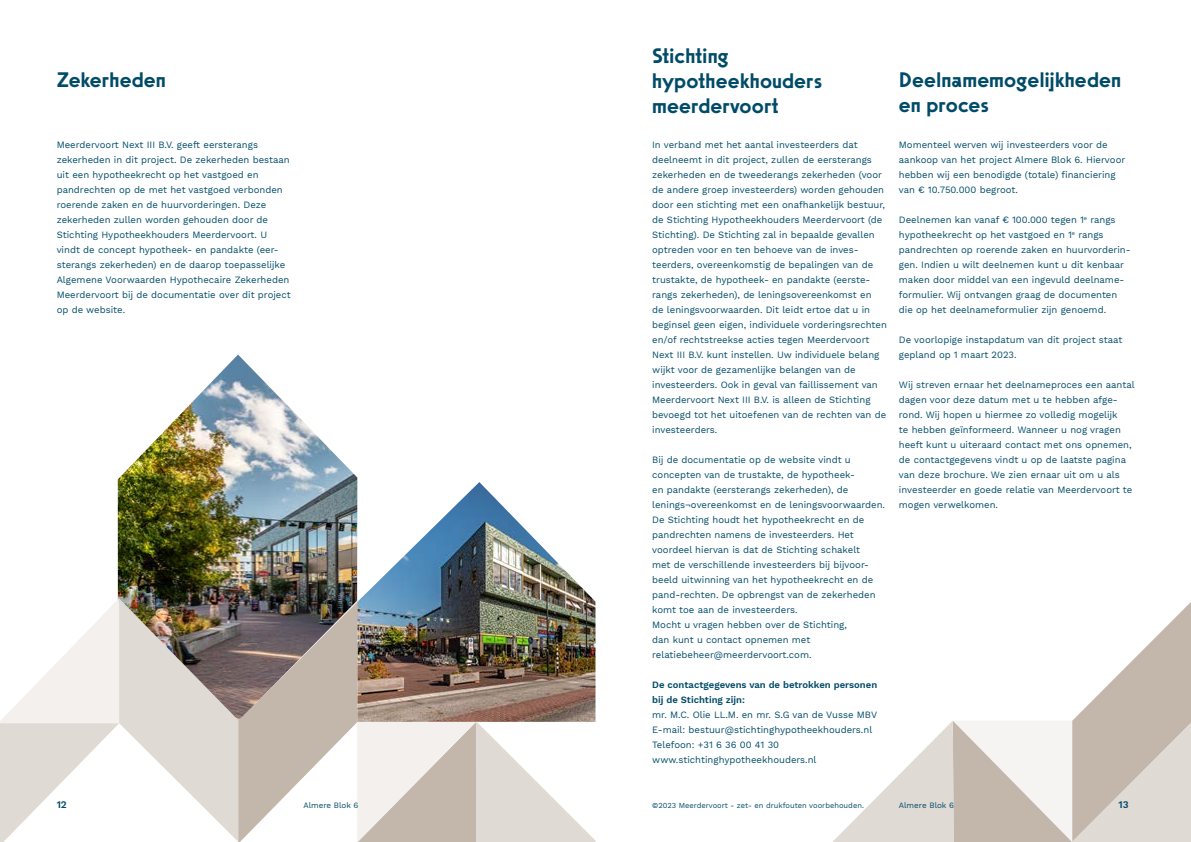
<style>
.page{position:relative;width:1191px;height:842px;background:#fff}
.page>*{position:absolute;margin:0;border:0;box-sizing:border-box;transform-origin:0 0}
.t1{font:500 21px/25.2px "Sawton Bauhaus";letter-spacing:.01em;color:#004b68}
.t2{font:600 10px "Work Sans";color:#004b68}
.t3{font:9.5px/15px "Work Sans";color:#004b68}
.t4{font:600 9.5px/15px "Work Sans";color:#004b68}
.t5{font:8px "Work Sans";color:#004b68}
.t6{font:7.5px "Work Sans";color:#004b68}
</style>
<div class="page">
<img style="left:118px;top:355px;width:239px;height:243px">
<svg style="left:832px;top:602px;width:359px;height:240px"></svg>
<img style="left:357px;top:482px;width:235px;height:116px">
<img style="left:0;top:598px;width:595px;height:244px">
<h1 class="t1" style="left:57px;top:67px;width:111px">Zekerheden</h1>
<p class="t3" style="left:57px;top:138px;width:236px">Meerdervoort Next III B.V. geeft eersterangs zekerheden in dit project. De zekerheden bestaan uit een hypotheekrecht op het vastgoed en pandrechten op de met het vastgoed verbonden roerende zaken en de huurvorderingen. Deze zekerheden zullen worden gehouden door de Stichting Hypotheekhouders Meerdervoort. U vindt de concept hypotheek- en pandakte (eer&shy;sterangs zekerheden) en de daarop toepasselijke Algemene Voorwaarden Hypothecaire Zekerheden Meerdervoort bij de documentatie over dit project op de website.</p>
<h1 class="t1" style="left:652px;top:43px;width:171px">Stichting hypotheekhouders meerdervoort</h1>
<p class="t3" style="left:652px;top:138px;width:236px">In verband met het aantal investeerders dat deelneemt in dit project, zullen de eersterangs zekerheden en de tweederangs zekerheden (voor de andere groep investeerders) worden gehouden door een stichting met een onafhankelijk bestuur, de Stichting Hypotheekhouders Meerdervoort (de Stichting). De Stichting zal in bepaalde gevallen optreden voor en ten behoeve van de inves&shy;teerders, overeenkomstig de bepalingen van de trustakte, de hypotheek- en pandakte (eerste&shy;rangs zekerheden), de leningsovereenkomst en<br>de leningsvoorwaarden. Dit leidt ertoe dat u in beginsel geen eigen, individuele vorderingsrechten en/of rechtstreekse acties tegen Meerdervoort Next III B.V. kunt instellen. Uw individuele belang wijkt voor de gezamenlijke belangen van de investeerders. Ook in geval van faillissement van Meerdervoort Next III B.V. is alleen de Stichting bevoegd tot het uitoefenen van de rechten van de investeerders.</p>
<p class="t3" style="left:652px;top:453px;width:234px">Bij de documentatie op de website vindt u concepten van de trustakte, de hypotheek-<br>en pandakte (eersterangs zekerheden), de lenings¬overeenkomst en de leningsvoorwaarden.<br>De Stichting houdt het hypotheekrecht en de pandrechten namens de investeerders. Het voordeel hiervan is dat de Stichting schakelt<br>met de verschillende investeerders bij bijvoor&shy;beeld uitwinning van het hypotheekrecht en de pand-rechten. De opbrengst van de zekerheden komt toe aan de investeerders.<br>Mocht u vragen hebben over de Stichting,<br>dan kunt u contact opnemen met relatiebeheer@meerdervoort.com.</p>
<p class="t4" style="left:652px;top:678px;width:226px">De contactgegevens van de betrokken personen bij de Stichting zijn:</p>
<p class="t3" style="left:652px;top:708px;width:226px">mr. M.C. Olie LL.M. en mr. S.G van de Vusse MBV E-mail: bestuur@stichtinghypotheekhouders.nl Telefoon: +31 6 36 00 41 30 www.stichtinghypotheekhouders.nl</p>
<h1 class="t1" style="left:899px;top:67px;width:224px">Deelnamemogelijkheden en proces</h1>
<p class="t3" style="left:899px;top:138px;width:228px">Momenteel werven wij investeerders voor de aankoop van het project Almere Blok 6. Hiervoor hebben wij een benodigde (totale) financiering van € 10.750.000 begroot.</p>
<p class="t3" style="left:899px;top:213px;width:233px">Deelnemen kan vanaf € 100.000 tegen 1<sup>e</sup> rangs hypotheekrecht op het vastgoed en 1<sup>e</sup> rangs pandrechten op roerende zaken en huurvorderin&shy;gen. Indien u wilt deelnemen kunt u dit kenbaar maken door middel van een ingevuld deelname&shy;formulier. Wij ontvangen graag de documenten die op het deelnameformulier zijn genoemd.</p>
<p class="t3" style="left:899px;top:333px;width:225px">De voorlopige instapdatum van dit project staat gepland op 1 maart 2023.</p>
<p class="t3" style="left:899px;top:378px;width:237px">Wij streven ernaar het deelnameproces een aantal dagen voor deze datum met u te hebben afge&shy;rond. Wij hopen u hiermee zo volledig mogelijk<br>te hebben geïnformeerd. Wanneer u nog vragen heeft kunt u uiteraard contact met ons opnemen, de contactgegevens vindt u op de laatste pagina van deze brochure. We zien ernaar uit om u als investeerder en goede relatie van Meerdervoort te mogen verwelkomen.</p>
<p class="t2" style="left:57px;top:799px;width:12px">12</p>
<p class="t5" style="left:303px;top:801px;width:57px">Almere Blok 6</p>
<p class="t5" style="left:899px;top:801px;width:57px">Almere Blok 6</p>
<p class="t2" style="left:1118px;top:799px;width:12px">13</p>
<p class="t6" style="left:652px;top:801px;width:213px">©2023 Meerdervoort - zet- en drukfouten voorbehouden.</p>
</div>
